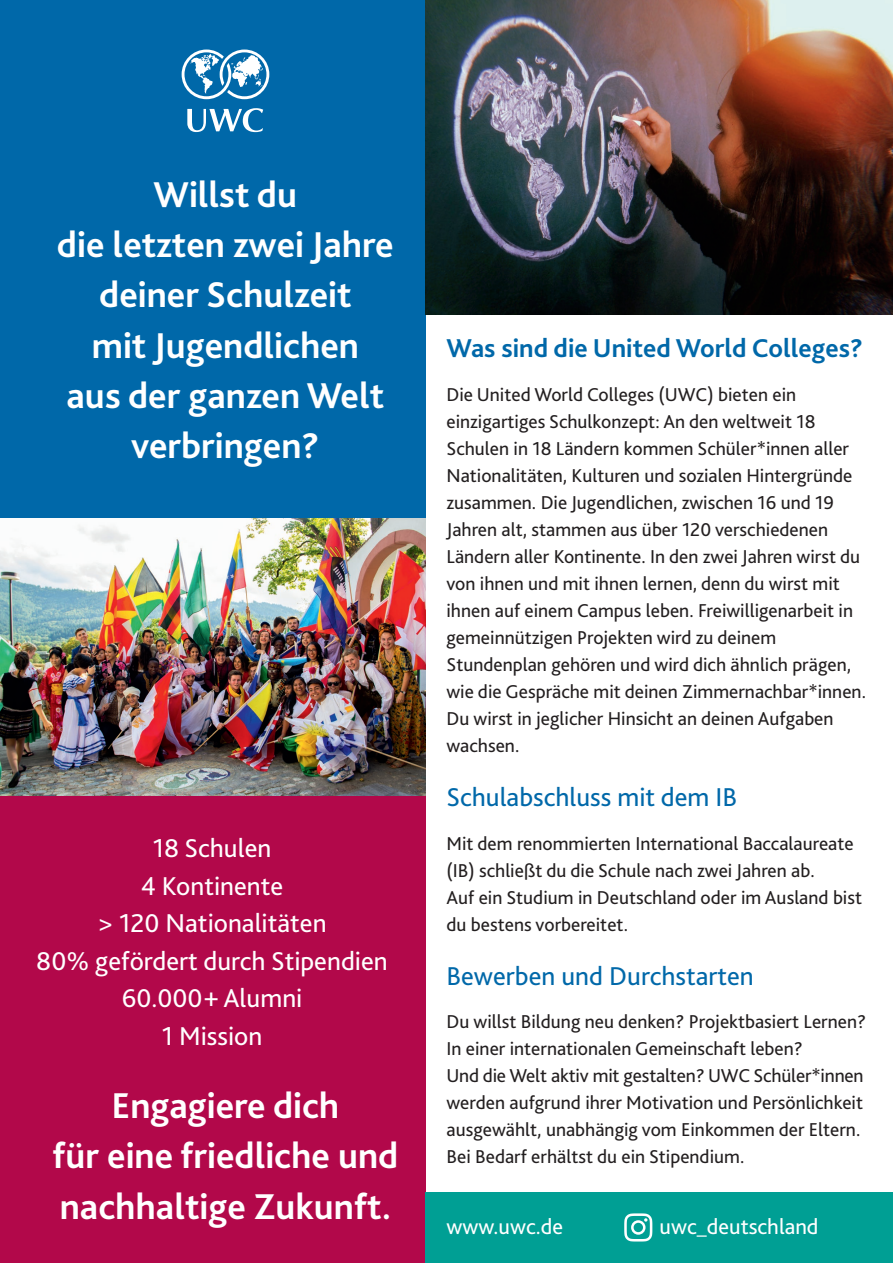
<style>
.page{position:relative;width:893px;height:1263px;background:#fff}
.page>*{position:absolute;margin:0;border:0;box-sizing:border-box;transform-origin:0 0}
.t1{font:700 37.5px/50.2px "Bliss 2";color:#fff;text-align:center}
.t2{font:27px/37.5px "Bliss 2";color:#fff;text-align:center}
.t3{font:27px "Bliss 2";color:#0068a9}
.t4{font:700 27px "Bliss 2";color:#0068a9}
.t5{font:22.5px "Bliss 2";color:#fff}
.t6{font:19.5px/27px "Bliss 2";color:#231f20}
</style>
<div class="page">
<div style="left:0;top:0;width:425px;height:519px;background:#0068a9"></div>
<div style="left:0;top:795px;width:425px;height:468px;background:#b2084a"></div>
<img style="left:0;top:519px;width:425px;height:276px">
<img style="left:425px;top:0;width:468px;height:315px">
<div style="left:425px;top:1193px;width:468px;height:70px;background:#009f94"></div>
<svg style="left:624px;top:1213px;width:28px;height:28px"></svg>
<svg style="left:187px;top:108px;width:76px;height:24px"></svg>
<svg style="left:182px;top:50px;width:87px;height:49px"></svg>
<h1 class="t1" style="left:57px;top:168px;width:338px">Willst du<br>die letzten zwei Jahre deiner Schulzeit<br>mit Jugendlichen<br>aus der ganzen Welt verbringen?</h1>
<h2 class="t2" style="left:36px;top:829px;width:353px">18 Schulen<br>4 Kontinente<br>&gt; 120 Nationalitäten<br>80% gefördert durch Stipendien<br>60.000+ Alumni<br>1 Mission</h2>
<h1 class="t1" style="left:52px;top:1079px;width:348px">Engagiere dich<br>für eine friedliche und nachhaltige Zukunft.</h1>
<h2 class="t4" style="left:446px;top:332px;width:418px">Was sind die United World Colleges?</h2>
<p class="t6" style="left:446px;top:380px;width:421px">Die United World Colleges (UWC) bieten ein einzigartiges Schulkonzept: An den weltweit 18<br>Schulen in 18 Ländern kommen Schüler*innen aller Nationalitäten, Kulturen und sozialen Hintergründe zusammen. Die Jugendlichen, zwischen 16 und 19<br>Jahren alt, stammen aus über 120 verschiedenen Ländern aller Kontinente. In den zwei Jahren wirst du von ihnen und mit ihnen lernen, denn du wirst mit ihnen auf einem Campus leben. Freiwilligenarbeit in gemeinnützigen Projekten wird zu deinem Stundenplan gehören und wird dich ähnlich prägen, wie die Gespräche mit deinen Zimmernachbar*innen.<br>Du wirst in jeglicher Hinsicht an deinen Aufgaben wachsen.</p>
<h2 class="t3" style="left:446px;top:780px;width:292px">Schulabschluss mit dem IB</h2>
<p class="t6" style="left:446px;top:829px;width:417px">Mit dem renommierten International Baccalaureate (IB) schließt du die Schule nach zwei Jahren ab.<br>Auf ein Studium in Deutschland oder im Ausland bist du bestens vorbereitet.</p>
<h2 class="t3" style="left:446px;top:959px;width:309px">Bewerben und Durchstarten</h2>
<p class="t6" style="left:446px;top:1007px;width:421px">Du willst Bildung neu denken? Projektbasiert Lernen?<br>In einer internationalen Gemeinschaft leben?<br>Und die Welt aktiv mit gestalten? UWC Schüler*innen werden aufgrund ihrer Motivation und Persönlichkeit ausgewählt, unabhängig vom Einkommen der Eltern.<br>Bei Bedarf erhältst du ein Stipendium.</p>
<p class="t5" style="left:446px;top:1212px;width:118px">www.uwc.de</p>
<p class="t5" style="left:659px;top:1212px;width:161px">uwc_deutschland</p>
</div>
